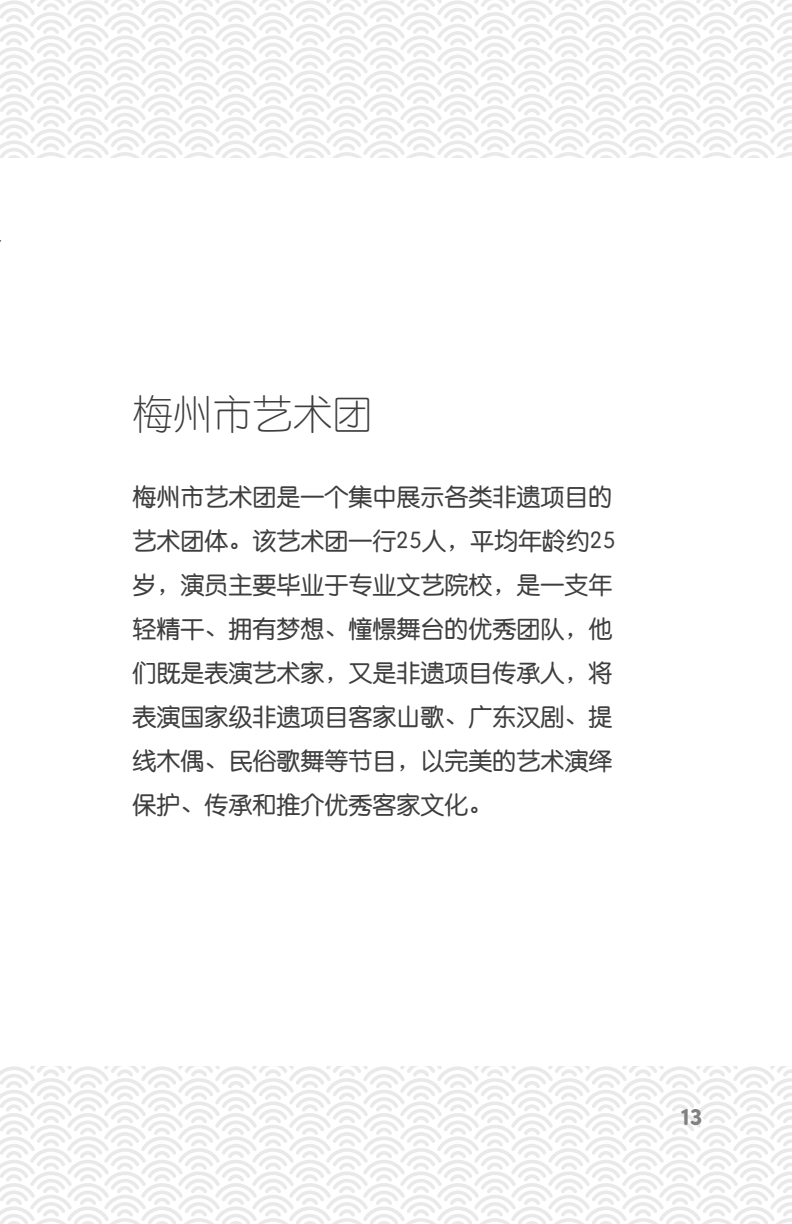
<style>
.page{position:relative;width:792px;height:1224px;background:#fff}
.page>*{position:absolute;margin:0;border:0;box-sizing:border-box;transform-origin:0 0}
.t1{font:40px "ST Yuanti SC Light";color:#3e3e3f}
.t2{font:24px/44px "ST Yuanti SC Regular";color:#3e3e3f}
.t3{font:700 24px "Sofia Pro Soft";color:#808181}
</style>
<div class="page">
<div style="left:0;top:0;width:792px;height:157px;background:linear-gradient(to right,#f6f6f6,#f6f6f6)"></div>
<div style="left:0;top:1067px;width:792px;height:157px;background:linear-gradient(to right,#f6f6f6,#f6f6f6)"></div>
<h1 class="t1" style="left:132px;top:385px;width:241px">梅州市艺术团</h1>
<p class="t2" style="left:132px;top:474px;width:485px">梅州市艺术团是一个集中展示各类非遗项目的艺术团体。该艺术团一行25人，平均年龄约25岁，演员主要毕业于专业文艺院校，是一支年轻精干、拥有梦想、憧憬舞台的优秀团队，他们既是表演艺术家，又是非遗项目传承人，将表演国家级非遗项目客家山歌、广东汉剧、提线木偶、民俗歌舞等节目，以完美的艺术演绎保护、传承和推介优秀客家文化。</p>
<p class="t3" style="left:681px;top:1099px;width:23px">13</p>
</div>
